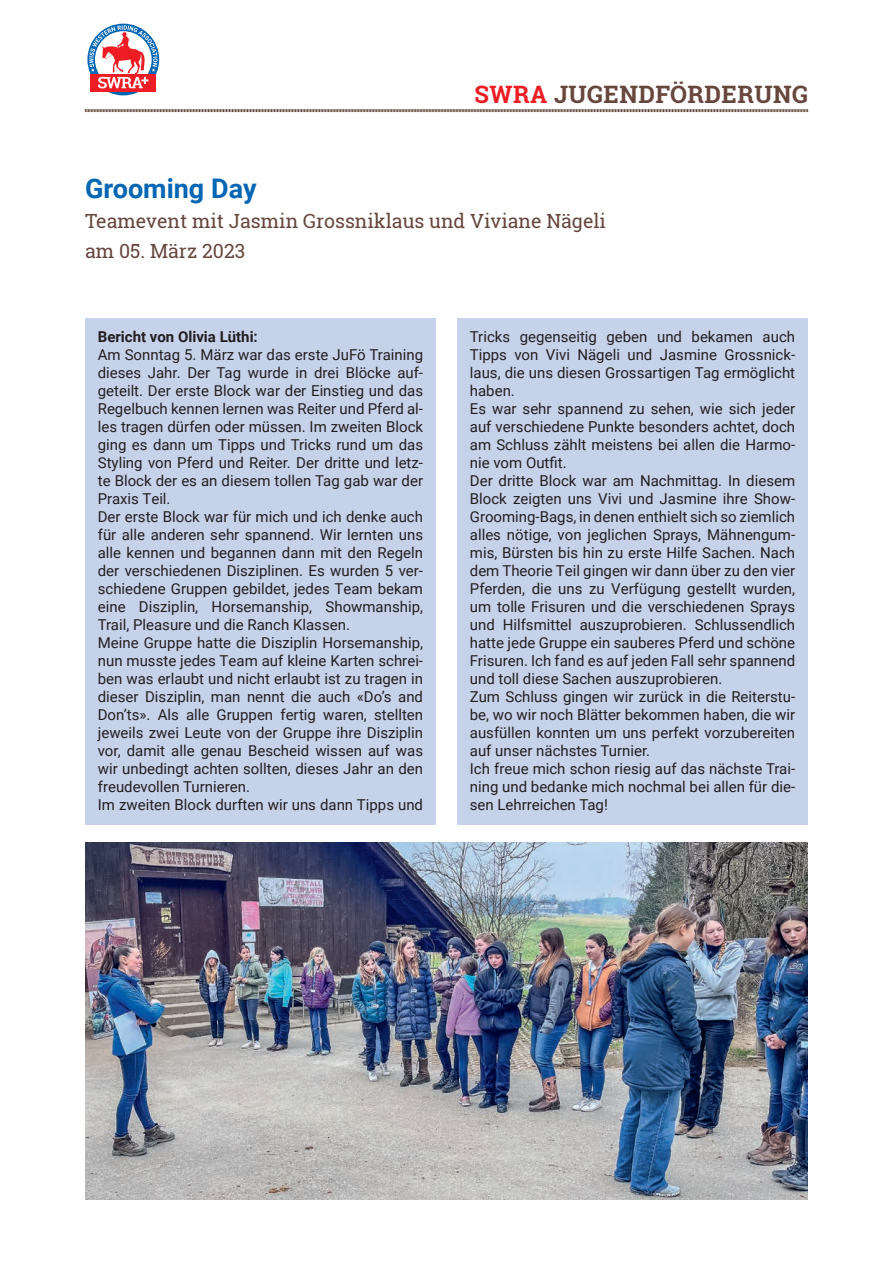
<style>
.page{position:relative;width:893px;height:1263px;background:#fff}
.page>*{position:absolute;margin:0;border:0;box-sizing:border-box;transform-origin:0 0}
.t1{font:700 27px "Roboto";color:#0166b3}
.t2{font:700 24px "Roboto Slab";letter-spacing:.02em;color:#67463c}
.t3{font:19.5px/30px "Roboto Slab";color:#67463c}
.t4{font:15px/18px "Roboto";color:#231f20}
.t5{font:700 15px "Roboto";color:#231f20}
.s1{color:#ee1d23}
</style>
<div class="page">
<div style="left:85px;top:319px;width:351px;height:506px;background:#c6d2ea"></div>
<div style="left:457px;top:319px;width:351px;height:506px;background:#c6d2ea"></div>
<img style="left:85px;top:842px;width:723px;height:357px">
<svg style="left:85px;top:109px;width:723px;height:4px"></svg>
<svg style="left:87px;top:23px;width:73px;height:73px"></svg>
<h2 class="t2" style="left:474px;top:78px;width:335px"><span class="s1">SWRA</span> JUGENDFÖRDERUNG</h2>
<h1 class="t1" style="left:85px;top:170px;width:173px">Grooming Day</h1>
<h3 class="t3" style="left:85px;top:206px;width:522px">Teamevent mit Jasmin Grossniklaus und Viviane Nägeli am 05. März 2023</h3>
<p class="t5" style="left:98px;top:326px;width:162px">Bericht von Olivia Lüthi:</p>
<p class="t4" style="left:98px;top:345px;width:327px">Am Sonntag 5. März war das erste JuFö Training dieses Jahr. Der Tag wurde in drei Blöcke auf&shy;geteilt. Der erste Block war der Einstieg und das Regelbuch kennen lernen was Reiter und Pferd al&shy;les tragen dürfen oder müssen. Im zweiten Block ging es dann um Tipps und Tricks rund um das Styling von Pferd und Reiter. Der dritte und letz&shy;te Block der es an diesem tollen Tag gab war der Praxis Teil.<br>Der erste Block war für mich und ich denke auch für alle anderen sehr spannend. Wir lernten uns alle kennen und begannen dann mit den Regeln der verschiedenen Disziplinen. Es wurden 5 ver&shy;schiedene Gruppen gebildet, jedes Team bekam eine Disziplin, Horsemanship, Showmanship, Trail, Pleasure und die Ranch Klassen.<br>Meine Gruppe hatte die Disziplin Horsemanship, nun musste jedes Team auf kleine Karten schrei&shy;ben was erlaubt und nicht erlaubt ist zu tragen in dieser Disziplin, man nennt die auch «Do’s and Don’ts». Als alle Gruppen fertig waren, stellten jeweils zwei Leute von der Gruppe ihre Disziplin vor, damit alle genau Bescheid wissen auf was wir unbedingt achten sollten, dieses Jahr an den freudevollen Turnieren.<br>Im zweiten Block durften wir uns dann Tipps und</p>
<p class="t4" style="left:470px;top:327px;width:327px">Tricks gegenseitig geben und bekamen auch Tipps von Vivi Nägeli und Jasmine Grossnick&shy;laus, die uns diesen Grossartigen Tag ermöglicht haben.<br>Es war sehr spannend zu sehen, wie sich jeder auf verschiedene Punkte besonders achtet, doch am Schluss zählt meistens bei allen die Harmo&shy;nie vom Outfit.<br>Der dritte Block war am Nachmittag. In diesem Block zeigten uns Vivi und Jasmine ihre Show-Grooming-Bags, in denen enthielt sich so ziemlich alles nötige, von jeglichen Sprays, Mähnengum&shy;mis, Bürsten bis hin zu erste Hilfe Sachen. Nach dem Theorie Teil gingen wir dann über zu den vier Pferden, die uns zu Verfügung gestellt wurden, um tolle Frisuren und die verschiedenen Sprays und Hilfsmittel auszuprobieren. Schlussendlich hatte jede Gruppe ein sauberes Pferd und schöne Frisuren. Ich fand es auf jeden Fall sehr spannend und toll diese Sachen auszuprobieren.<br>Zum Schluss gingen wir zurück in die Reiterstu&shy;be, wo wir noch Blätter bekommen haben, die wir ausfüllen konnten um uns perfekt vorzubereiten auf unser nächstes Turnier.<br>Ich freue mich schon riesig auf das nächste Trai&shy;ning und bedanke mich nochmal bei allen für die&shy;sen Lehrreichen Tag!</p>
</div>
